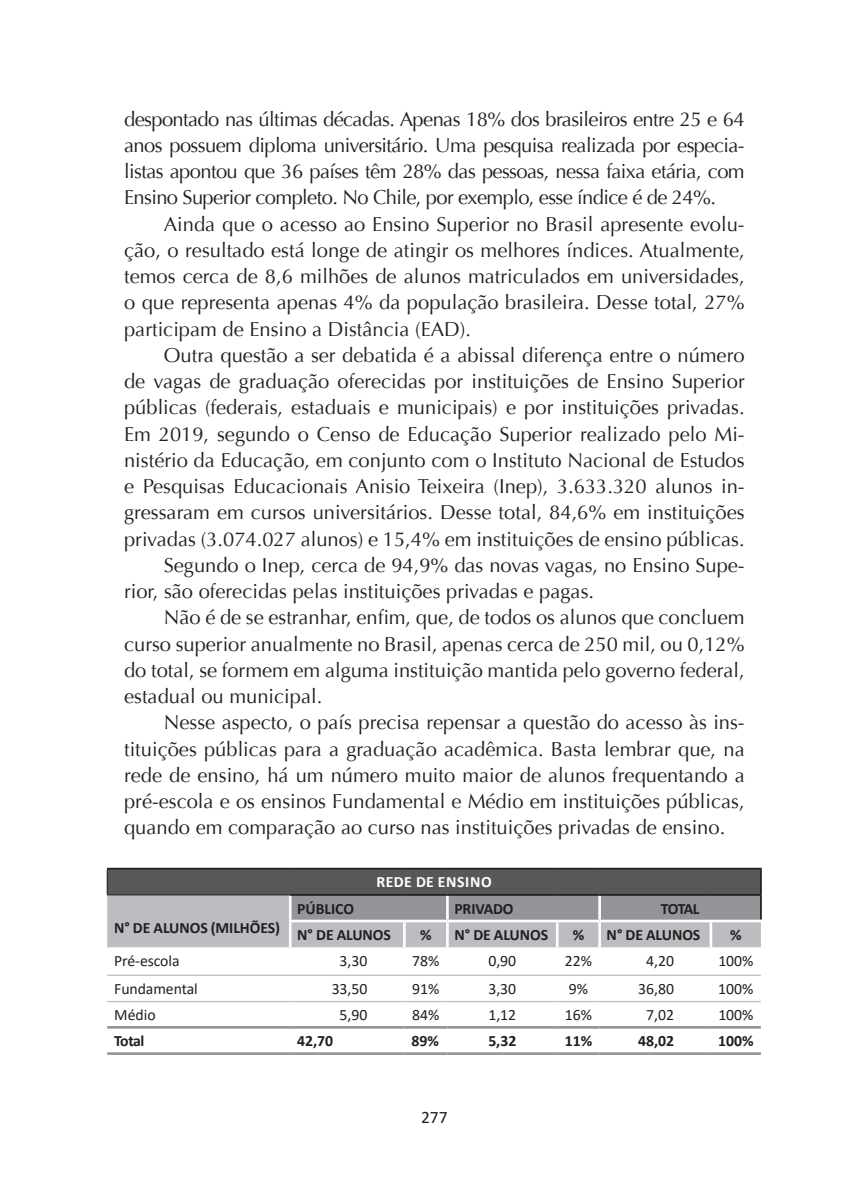
<style>
.page{position:relative;width:844px;height:1191px;background:#fff}
.page>*{position:absolute;margin:0;border:0;box-sizing:border-box;transform-origin:0 0}
.t1{font:20.12px/26.2px "Optima";color:#231f20;text-align:justify}
.t2{font:17.5px "Calibri";color:#231f20}
.Table_Paragraph_wrd{font:700 15.75px "Calibri";letter-spacing:-.005em;color:#231f20}
.Table_Paragraph_wrd-2{font:15.75px "Calibri";color:#231f20}
.Table_Paragraph_wrd-3{font:700 15.75px "Calibri";letter-spacing:.04em;color:#fff}
</style>
<div class="page">
<hr style="left:759px;top:869px;width:2px;height:25px;background:#231f20">
<hr style="left:759px;top:895px;width:2px;height:24px;background:#231f20">
<hr style="left:107px;top:974px;width:183px;height:2px;background:#bcbdc0">
<hr style="left:290px;top:974px;width:114px;height:2px;background:#bcbdc0">
<hr style="left:404px;top:974px;width:43px;height:2px;background:#bcbdc0">
<hr style="left:447px;top:974px;width:110px;height:2px;background:#bcbdc0">
<hr style="left:557px;top:974px;width:42px;height:2px;background:#bcbdc0">
<hr style="left:599px;top:974px;width:111px;height:2px;background:#bcbdc0">
<hr style="left:710px;top:974px;width:50px;height:2px;background:#bcbdc0">
<hr style="left:107px;top:1001px;width:183px;height:1px;background:#bcbdc0">
<hr style="left:290px;top:1001px;width:114px;height:1px;background:#bcbdc0">
<hr style="left:404px;top:1001px;width:43px;height:1px;background:#bcbdc0">
<hr style="left:447px;top:1001px;width:110px;height:1px;background:#bcbdc0">
<hr style="left:557px;top:1001px;width:42px;height:1px;background:#bcbdc0">
<hr style="left:599px;top:1001px;width:111px;height:1px;background:#bcbdc0">
<hr style="left:710px;top:1001px;width:50px;height:1px;background:#bcbdc0">
<hr style="left:107px;top:1026px;width:183px;height:2px;background:#939598">
<hr style="left:290px;top:1026px;width:114px;height:2px;background:#939598">
<hr style="left:404px;top:1026px;width:43px;height:2px;background:#939598">
<hr style="left:447px;top:1026px;width:110px;height:2px;background:#939598">
<hr style="left:557px;top:1026px;width:42px;height:2px;background:#939598">
<hr style="left:599px;top:1026px;width:111px;height:2px;background:#939598">
<hr style="left:710px;top:1026px;width:50px;height:2px;background:#939598">
<hr style="left:107px;top:1052px;width:183px;height:3px;background:#939598">
<hr style="left:290px;top:1052px;width:114px;height:3px;background:#939598">
<hr style="left:404px;top:1052px;width:43px;height:3px;background:#939598">
<hr style="left:447px;top:1052px;width:110px;height:3px;background:#939598">
<hr style="left:557px;top:1052px;width:42px;height:3px;background:#939598">
<hr style="left:599px;top:1052px;width:111px;height:3px;background:#939598">
<hr style="left:710px;top:1052px;width:50px;height:3px;background:#939598">
<svg style="left:107px;top:869px;width:653px;height:78px"></svg>
<hr style="left:107px;top:867px;width:183px;height:2px;background:#231f20">
<hr style="left:290px;top:867px;width:114px;height:2px;background:#231f20">
<hr style="left:404px;top:867px;width:43px;height:2px;background:#231f20">
<hr style="left:447px;top:867px;width:110px;height:2px;background:#231f20">
<hr style="left:557px;top:867px;width:42px;height:2px;background:#231f20">
<hr style="left:599px;top:867px;width:111px;height:2px;background:#231f20">
<hr style="left:710px;top:867px;width:51px;height:2px;background:#231f20">
<hr style="left:107px;top:894px;width:183px;height:1px;background:#231f20">
<hr style="left:290px;top:894px;width:114px;height:1px;background:#231f20">
<hr style="left:404px;top:894px;width:43px;height:1px;background:#231f20">
<hr style="left:447px;top:894px;width:110px;height:1px;background:#231f20">
<hr style="left:557px;top:894px;width:42px;height:1px;background:#231f20">
<hr style="left:599px;top:894px;width:111px;height:1px;background:#231f20">
<hr style="left:710px;top:894px;width:51px;height:1px;background:#231f20">
<p class="t1" style="left:124px;top:106px;width:622px">despontado nas últimas décadas. Apenas 18% dos brasileiros entre 25 e 64 anos possuem diploma universitário. Uma pesquisa realizada por especia&shy;listas apontou que 36 países têm 28% das pessoas, nessa faixa etária, com Ensino Superior completo. No Chile, por exemplo, esse índice é de 24%.</p>
<p class="t1" style="left:124px;top:211px;width:622px;text-indent:40px">Ainda que o acesso ao Ensino Superior no Brasil apresente evolu&shy;ção, o resultado está longe de atingir os melhores índices. Atualmente, temos cerca de 8,6 milhões de alunos matriculados em universidades, o que representa apenas 4% da população brasileira. Desse total, 27% participam de Ensino a Distância (EAD).</p>
<p class="t1" style="left:124px;top:342px;width:622px;text-indent:40px">Outra questão a ser debatida é a abissal diferença entre o número de vagas de graduação oferecidas por instituições de Ensino Superior públicas (federais, estaduais e municipais) e por instituições privadas.<br>Em 2019, segundo o Censo de Educação Superior realizado pelo Mi&shy;nistério da Educação, em conjunto com o Instituto Nacional de Estudos e Pesquisas Educacionais Anisio Teixeira (Inep), 3.633.320 alunos in&shy;gressaram em cursos universitários. Desse total, 84,6% em instituições privadas (3.074.027 alunos) e 15,4% em instituições de ensino públicas.</p>
<p class="t1" style="left:124px;top:552px;width:622px;text-indent:40px">Segundo o Inep, cerca de 94,9% das novas vagas, no Ensino Supe&shy;rior, são oferecidas pelas instituições privadas e pagas.</p>
<p class="t1" style="left:124px;top:604px;width:622px;text-indent:40px">Não é de se estranhar, enfim, que, de todos os alunos que concluem curso superior anualmente no Brasil, apenas cerca de 250 mil, ou 0,12% do total, se formem em alguma instituição mantida pelo governo federal, estadual ou municipal.</p>
<p class="t1" style="left:124px;top:709px;width:622px;text-indent:40px">Nesse aspecto, o país precisa repensar a questão do acesso às ins&shy;tituições públicas para a graduação acadêmica. Basta lembrar que, na rede de ensino, há um número muito maior de alunos frequentando a pré-escola e os ensinos Fundamental e Médio em instituições públicas, quando em comparação ao curso nas instituições privadas de ensino.</p>
<p class="Table_Paragraph_wrd-3" style="left:376px;top:872px;width:117px">REDE DE ENSINO</p>
<p class="Table_Paragraph_wrd" style="left:114px;top:917px;width:167px">N° DE ALUNOS (MILHÕES)</p>
<p class="Table_Paragraph_wrd" style="left:297px;top:898px;width:58px">PÚBLICO</p>
<p class="Table_Paragraph_wrd" style="left:454px;top:898px;width:61px">PRIVADO</p>
<p class="Table_Paragraph_wrd" style="left:660px;top:898px;width:40px">TOTAL</p>
<p class="Table_Paragraph_wrd" style="left:297px;top:924px;width:95px">N° DE ALUNOS</p>
<p class="Table_Paragraph_wrd" style="left:420px;top:924px;width:13px">%</p>
<p class="Table_Paragraph_wrd" style="left:454px;top:924px;width:95px">N° DE ALUNOS</p>
<p class="Table_Paragraph_wrd" style="left:572px;top:924px;width:13px">%</p>
<p class="Table_Paragraph_wrd" style="left:606px;top:924px;width:95px">N° DE ALUNOS</p>
<p class="Table_Paragraph_wrd" style="left:730px;top:924px;width:13px">%</p>
<p class="Table_Paragraph_wrd-2" style="left:114px;top:950px;width:67px">Pré-escola</p>
<p class="Table_Paragraph_wrd-2" style="left:339px;top:950px;width:29px">3,30</p>
<p class="Table_Paragraph_wrd-2" style="left:412px;top:950px;width:29px">78%</p>
<p class="Table_Paragraph_wrd-2" style="left:488px;top:950px;width:29px">0,90</p>
<p class="Table_Paragraph_wrd-2" style="left:564px;top:950px;width:29px">22%</p>
<p class="Table_Paragraph_wrd-2" style="left:646px;top:950px;width:29px">4,20</p>
<p class="Table_Paragraph_wrd-2" style="left:718px;top:950px;width:37px">100%</p>
<p class="Table_Paragraph_wrd-2" style="left:114px;top:978px;width:85px">Fundamental</p>
<p class="Table_Paragraph_wrd-2" style="left:331px;top:978px;width:37px">33,50</p>
<p class="Table_Paragraph_wrd-2" style="left:412px;top:978px;width:29px">91%</p>
<p class="Table_Paragraph_wrd-2" style="left:488px;top:978px;width:29px">3,30</p>
<p class="Table_Paragraph_wrd-2" style="left:568px;top:978px;width:21px">9%</p>
<p class="Table_Paragraph_wrd-2" style="left:638px;top:978px;width:37px">36,80</p>
<p class="Table_Paragraph_wrd-2" style="left:718px;top:978px;width:37px">100%</p>
<p class="Table_Paragraph_wrd-2" style="left:114px;top:1004px;width:43px">Médio</p>
<p class="Table_Paragraph_wrd-2" style="left:339px;top:1004px;width:29px">5,90</p>
<p class="Table_Paragraph_wrd-2" style="left:412px;top:1004px;width:29px">84%</p>
<p class="Table_Paragraph_wrd-2" style="left:488px;top:1004px;width:29px">1,12</p>
<p class="Table_Paragraph_wrd-2" style="left:564px;top:1004px;width:29px">16%</p>
<p class="Table_Paragraph_wrd-2" style="left:646px;top:1004px;width:29px">7,02</p>
<p class="Table_Paragraph_wrd-2" style="left:718px;top:1004px;width:37px">100%</p>
<p class="Table_Paragraph_wrd" style="left:114px;top:1031px;width:32px">Total</p>
<p class="Table_Paragraph_wrd" style="left:297px;top:1031px;width:38px">42,70</p>
<p class="Table_Paragraph_wrd" style="left:411px;top:1031px;width:29px">89%</p>
<p class="Table_Paragraph_wrd" style="left:488px;top:1031px;width:30px">5,32</p>
<p class="Table_Paragraph_wrd" style="left:564px;top:1031px;width:29px">11%</p>
<p class="Table_Paragraph_wrd" style="left:638px;top:1031px;width:38px">48,02</p>
<p class="Table_Paragraph_wrd" style="left:718px;top:1031px;width:37px">100%</p>
<p class="t2" style="left:421px;top:1105px;width:28px">277</p>
</div>
